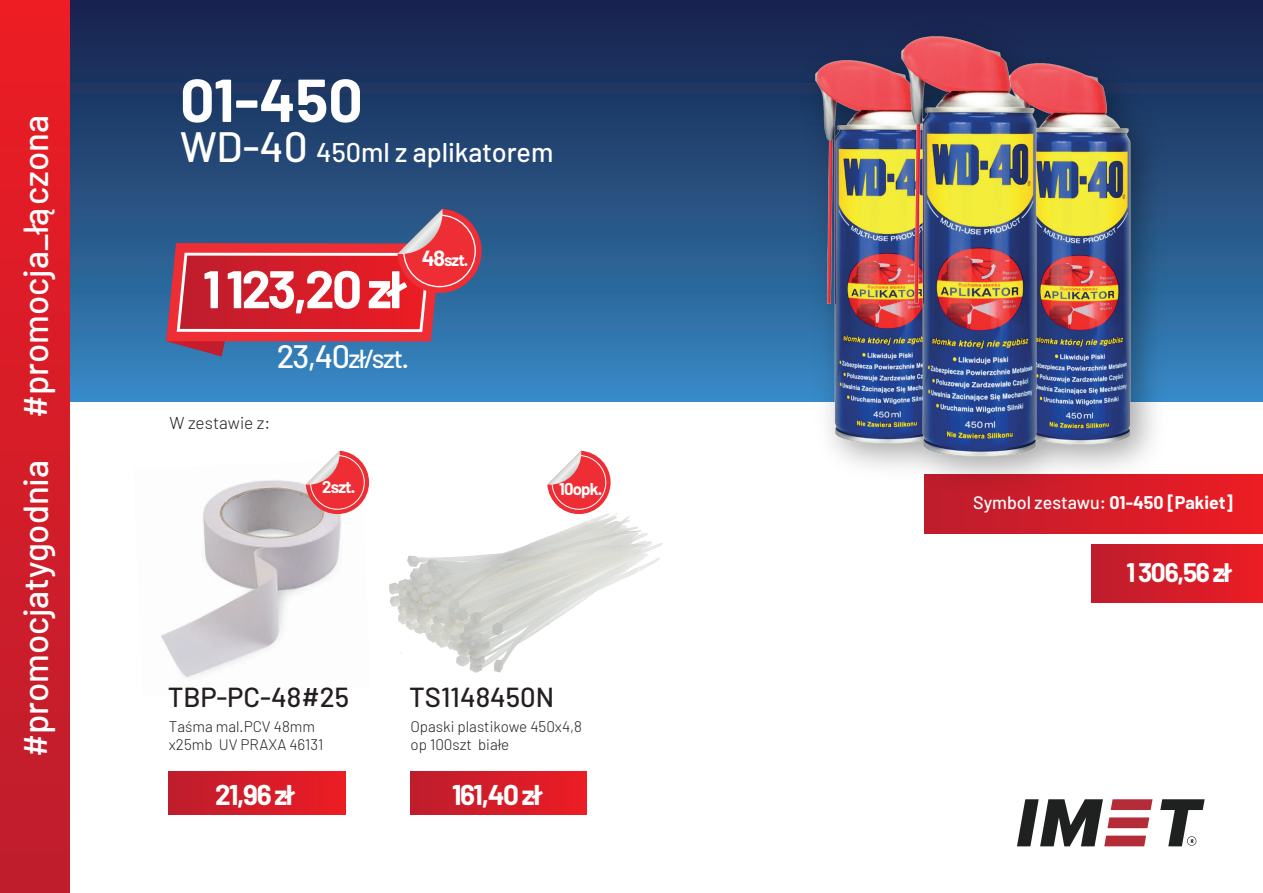
<style>
.page{position:relative;width:1263px;height:893px;background:#fff}
.page>*{position:absolute;margin:0;border:0;box-sizing:border-box;transform-origin:0 0}
.t1{font:700 60.45px "Barlow";color:#fff}
.t2{font:700 52.95px "Barlow";letter-spacing:-.05em;color:#fff}
.t3{font:500 34.8px "Barlow";color:#fff}
.t4{font:700 27.9px "Barlow";letter-spacing:-.05em;color:#fff}
.t5{font:500 27.45px "Barlow";color:#231f20}
.t6{font:500 27px "Barlow";color:#fff}
.t7{font:700 26.25px "Barlow";letter-spacing:-.05em;color:#fff}
.t8{font:500 26.1px "Barlow";color:#fff}
.t9{font:500 17.85px "Barlow";color:#fff}
.t10{font:300 17.25px "Barlow";color:#231f20}
.t11{font:700 16.65px "Barlow";letter-spacing:-.05em;color:#fff}
.t12{font:300 15.3px/18.3px "Barlow";color:#231f20}
.s1{font-size:42.3px}
.s2{font-size:32.4px}
.s3{font-size:21.45px}
.s4{font-weight:700}
</style>
<div class="page">
<img style="left:161px;top:480px;width:209px;height:198px">
<img style="left:389px;top:513px;width:274px;height:160px">
<div style="left:0;top:0;width:1263px;height:401px;background:linear-gradient(to bottom,#171f48,#3688c1)"></div>
<svg style="left:166px;top:209px;width:316px;height:148px;background:#9e465e"></svg>
<svg style="left:306px;top:451px;width:63px;height:63px"></svg>
<div style="left:169px;top:772px;width:176px;height:42px;background:linear-gradient(to right,#be1d2d,#ec1c24)"></div>
<svg style="left:547px;top:451px;width:64px;height:63px"></svg>
<div style="left:410px;top:772px;width:177px;height:42px;background:linear-gradient(to right,#bd1d2d,#ed1c24)"></div>
<div style="left:0;top:0;width:69px;height:893px;background:linear-gradient(to bottom,#ed1c24,#be1d2d)"></div>
<svg style="left:1097px;top:799px;width:55px;height:47px"></svg>
<svg style="left:1160px;top:799px;width:44px;height:47px"></svg>
<div style="left:924px;top:474px;width:339px;height:59px;background:linear-gradient(to right,#be1d2d,#ed1c24)"></div>
<div style="left:1092px;top:544px;width:171px;height:59px;background:linear-gradient(to right,#be1d2d,#ec1c24)"></div>
<img style="left:786px;top:7px;width:391px;height:497px">
<img style="left:816px;top:61px;width:86px;height:383px">
<img style="left:1036px;top:64px;width:94px;height:381px">
<img style="left:902px;top:37px;width:134px;height:420px">
<img style="left:1017px;top:799px;width:80px;height:48px">
<h3 class="t3" style="left:14px;top:757px;width:644px;rotate:-90deg">#promocjatygodnia #promocja_łączona</h3>
<h1 class="t1" style="left:180px;top:63px;width:184px">01-450</h1>
<h3 class="t6" style="left:180px;top:136px;width:375px"><span class="s1">WD-40</span> 450ml z aplikatorem</h3>
<h2 class="t2" style="left:203px;top:256px;width:201px">1 123,20 zł</h2>
<h3 class="t8" style="left:277px;top:342px;width:134px"><span class="s2">23,40</span>zł/szt.</h3>
<p class="t11" style="left:422px;top:249px;width:48px"><span class="s3">48</span>szt.</p>
<p class="t10" style="left:169px;top:412px;width:102px">W zestawie z:</p>
<p class="t11" style="left:322px;top:477px;width:34px">2szt.</p>
<p class="t11" style="left:559px;top:479px;width:44px">10opk.</p>
<h3 class="t5" style="left:168px;top:680px;width:183px">TBP-PC-48#25</h3>
<p class="t12" style="left:169px;top:717px;width:156px">Taśma mal.PCV 48mm x25mb UV PRAXA 46131</p>
<h3 class="t4" style="left:215px;top:778px;width:79px">21,96 zł</h3>
<h3 class="t5" style="left:409px;top:680px;width:146px">TS1148450N</h3>
<p class="t12" style="left:410px;top:717px;width:173px">Opaski plastikowe 450x4,8 op 100szt białe</p>
<h3 class="t4" style="left:452px;top:778px;width:90px">161,40 zł</h3>
<p class="t9" style="left:973px;top:491px;width:261px">Symbol zestawu: <span class="s4">01-450 [Pakiet]</span></p>
<h3 class="t7" style="left:1126px;top:556px;width:105px">1 306,56 zł</h3>
</div>
